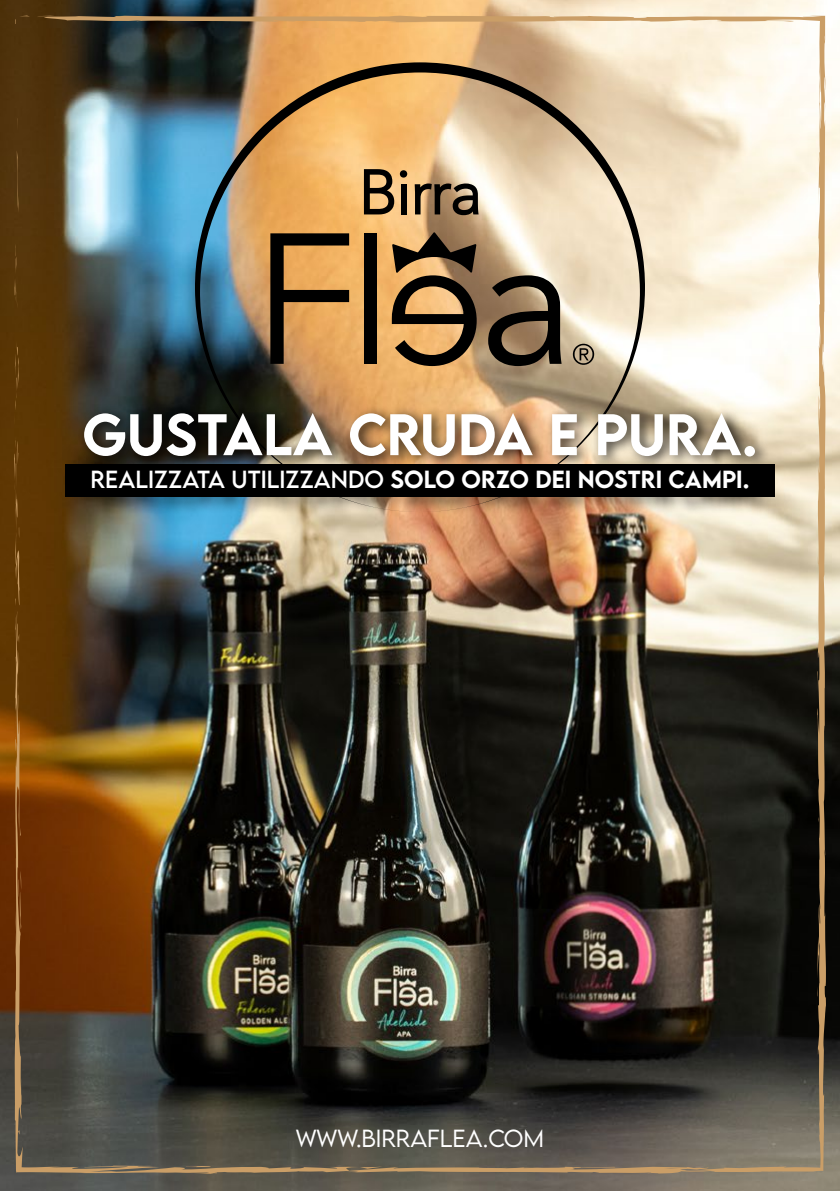
<style>
.page{position:relative;width:840px;height:1191px;background:#fff}
.page>*{position:absolute;margin:0;border:0;box-sizing:border-box;transform-origin:0 0}
.t1{font:500 52px "LEMONMILK";color:#fff}
.t2{font:500 22px "LEMONMILK";color:#fff}
.t3{font:300 22px "LEMONMILK";color:#fff}
.s1{font-weight:400}
</style>
<div class="page">
<img style="left:0;top:0;width:839px;height:1191px">
<img style="left:14px;top:16px;width:812px;height:1158px">
<svg style="left:705px;top:1167px;width:14px;height:1px"></svg>
<svg style="left:817px;top:556px;width:2px;height:12px"></svg>
<svg style="left:14px;top:437px;width:6px;height:206px"></svg>
<svg style="left:15px;top:679px;width:5px;height:89px"></svg>
<svg style="left:15px;top:655px;width:5px;height:16px"></svg>
<svg style="left:19px;top:861px;width:3px;height:41px"></svg>
<svg style="left:181px;top:1165px;width:33px;height:9px"></svg>
<svg style="left:42px;top:15px;width:13px;height:1px"></svg>
<svg style="left:15px;top:16px;width:15px;height:12px"></svg>
<svg style="left:816px;top:669px;width:1px;height:21px"></svg>
<div style="left:78px;top:405px;width:691px;height:64px;background:#000;opacity:.75"></div>
<div style="left:65px;top:464px;width:709px;height:32px;background:#000"></div>
<div style="left:96px;top:474px;width:676px;height:40px;background:#000;opacity:.75"></div>
<h1 class="t1" style="left:82px;top:400px;width:676px">GUSTALA CRUDA E PURA.</h1>
<p class="t2" style="left:91px;top:465px;width:660px"><span class="s1">REALIZZATA UTILIZZANDO</span> SOLO ORZO DEI NOSTRI CAMPI.</p>
<p class="t3" style="left:295px;top:1124px;width:250px">WWW.BIRRAFLEA.COM</p>
</div>
